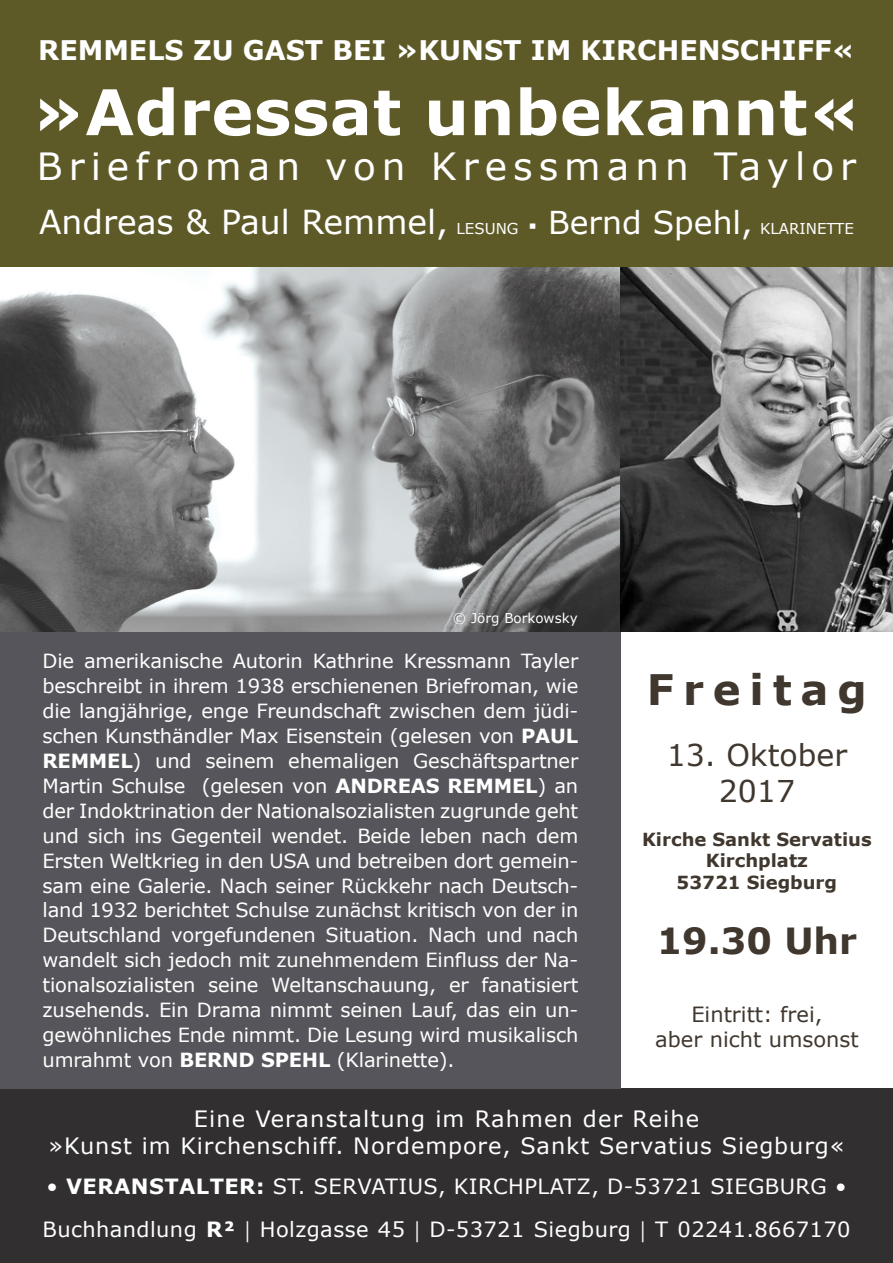
<style>
.page{position:relative;width:893px;height:1263px;background:#fff}
.page>*{position:absolute;margin:0;border:0;box-sizing:border-box;transform-origin:0 0}
.t1{font:700 63px "Verdana";letter-spacing:.01em;color:#fff}
.t2{font:700 42px "Verdana";letter-spacing:.21em;color:#40372e}
.t3{font:37.5px "Verdana";letter-spacing:.16em;color:#fff}
.t4{font:700 36px "Verdana";color:#40372e}
.t5{font:33px "Verdana";color:#fff}
.t6{font:30px "Verdana";color:#40372e}
.t7{font:700 27px "Verdana";color:#fff}
.t8{font:22.5px "Verdana";letter-spacing:.04em;color:#fff}
.t9{font:21px "Verdana";letter-spacing:.02em;color:#fff}
.t10{font:21px "Verdana";color:#40372e}
.t11{font:19.5px/25px "Verdana";letter-spacing:-.01em;color:#fff;text-align:justify}
.t12{font:700 18px "Verdana";color:#40372e}
.t13{font:13.5px "Verdana";color:#fff}
.s1{font-size:15px}
.s2{font-family:"Palatino Linotype";font-size:24px}
.s3{font-size:31.5px}
.s4{font-weight:700}
.s5{font-family:"Minion Pro"}
</style>
<div class="page">
<div style="left:0;top:0;width:893px;height:268px;background:#5e5a28"></div>
<div style="left:0;top:1089px;width:893px;height:174px;background:#312f30"></div>
<div style="left:0;top:631px;width:621px;height:458px;background:#56555b"></div>
<img style="left:0;top:268px;width:893px;height:363px">
<p class="t7" style="left:38px;top:31px;width:818px">REMMELS ZU GAST BEI »KUNST IM KIRCHENSCHIFF«</p>
<p class="t1" style="left:31px;top:68px;width:832px">»Adressat unbekannt«</p>
<p class="t3" style="left:37px;top:141px;width:821px">Briefroman von Kressmann Taylor</p>
<p class="t5" style="left:39px;top:199px;width:816px">Andreas &amp; Paul Remmel, <span class="s1">LESUNG</span> <span class="s2">▪</span> <span class="s3">Bernd Spehl,</span> <span class="s1">KLARINETTE</span></p>
<p class="t13" style="left:453px;top:608px;width:126px">© Jörg Borkowsky</p>
<p class="t11" style="left:43px;top:648px;width:537px">Die amerikanische Autorin Kathrine Kressmann Tayler beschreibt in ihrem 1938 erschienenen Briefroman, wie die langjährige, enge Freundschaft zwischen dem jüdi&shy;schen Kunsthändler Max Eisenstein (gelesen von <span class="s4">PAUL REMMEL</span>) und seinem ehemaligen Geschäftspartner Martin Schulse (gelesen von <span class="s4">ANDREAS REMMEL</span>) an der Indoktrination der Nationalsozialisten zugrunde geht und sich ins Gegenteil wendet. Beide leben nach dem Ersten Weltkrieg in den USA und betreiben dort gemein&shy;sam eine Galerie. Nach seiner Rückkehr nach Deutsch&shy;land 1932 berichtet Schulse zunächst kritisch von der in Deutschland vorgefundenen Situation. Nach und nach wandelt sich jedoch mit zunehmendem Einfluss der Na&shy;tionalsozialisten seine Weltanschauung, er fanatisiert zusehends. Ein Drama nimmt seinen Lauf, das ein un&shy;gewöhnliches Ende nimmt. Die Lesung wird musikalisch umrahmt von <span class="s4">BERND SPEHL</span> (Klarinette).</p>
<p class="t2" style="left:647px;top:660px;width:221px">Freitag</p>
<p class="t6" style="left:667px;top:735px;width:182px">13. Oktober</p>
<p class="t6" style="left:719px;top:771px;width:78px">2017</p>
<p class="t12" style="left:642px;top:826px;width:231px">Kirche Sankt Servatius</p>
<p class="t12" style="left:706px;top:848px;width:104px">Kirchplatz</p>
<p class="t12" style="left:677px;top:869px;width:162px">53721 Siegburg</p>
<p class="t4" style="left:657px;top:915px;width:202px">19.30 Uhr</p>
<p class="t10" style="left:691px;top:1000px;width:133px">Eintritt: frei,</p>
<p class="t10" style="left:655px;top:1025px;width:205px">aber nicht umsonst</p>
<p class="t8" style="left:194px;top:1103px;width:507px">Eine Veranstaltung im Rahmen der Reihe</p>
<p class="t8" style="left:49px;top:1130px;width:797px">»Kunst im Kirchenschiff. Nordempore, Sankt Servatius Siegburg«</p>
<p class="t9" style="left:47px;top:1171px;width:801px">• <span class="s4">VERANSTALTER:</span> ST. SERVATIUS, KIRCHPLATZ, D-53721 SIEGBURG •</p>
<p class="t9" style="left:43px;top:1215px;width:809px">Buchhandlung <span class="s4">R²</span> <span class="s5">|</span> Holzgasse 45 <span class="s5">|</span> D-53721 Siegburg <span class="s5">|</span> T 02241.8667170</p>
</div>
